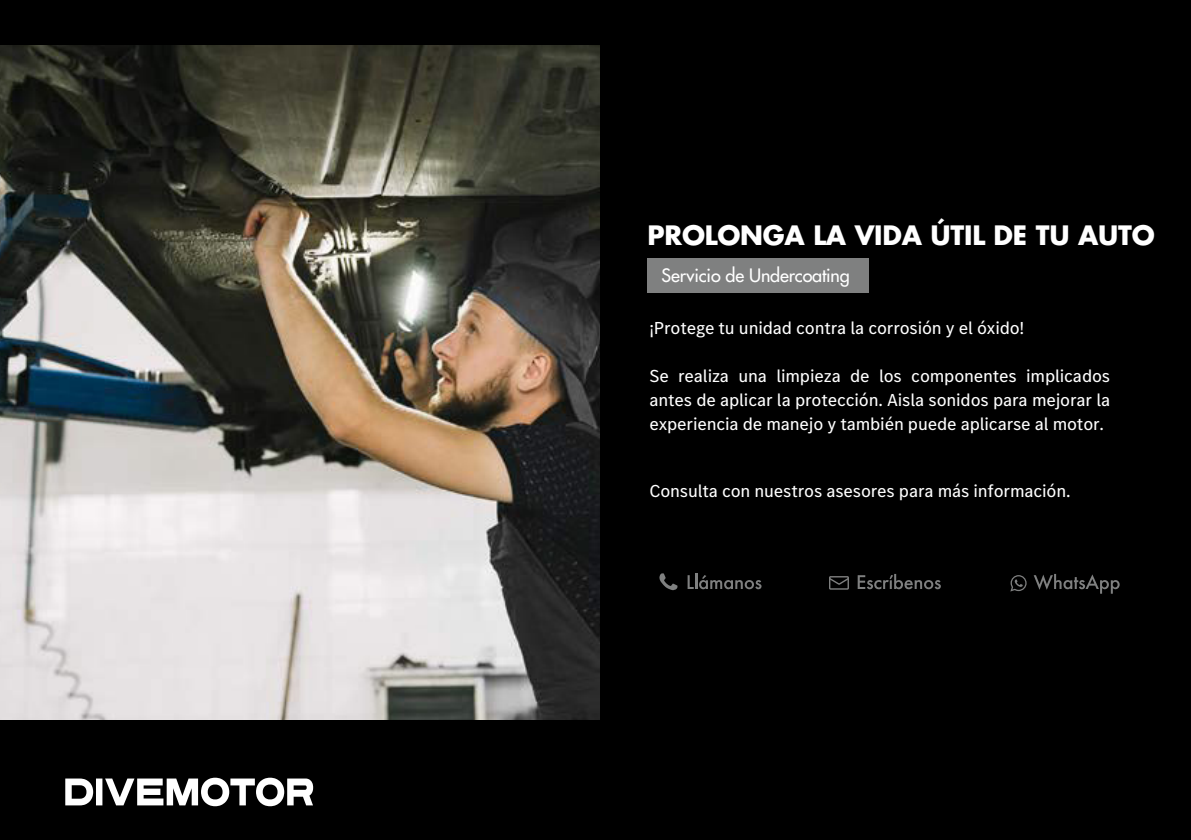
<style>
.page{position:relative;width:1191px;height:840px;background:#000}
.page>*{position:absolute;margin:0;border:0;box-sizing:border-box;transform-origin:0 0}
.t1{font:700 26px "Futura Std";letter-spacing:-.01em;color:#fff}
.t2{font:18px/24px "MB Corpo S Text";letter-spacing:-.01em;color:#fff;text-align:justify}
.t3{font:500 18px "Futura Std";letter-spacing:-.01em;color:#fff}
</style>
<div class="page">
<svg style="left:65px;top:778px;width:248px;height:28px"></svg>
<img style="left:0;top:45px;width:599px;height:674px">
<div style="left:647px;top:258px;width:222px;height:35px;background:#7f8080"></div>
<svg style="left:1010px;top:575px;width:16px;height:16px"></svg>
<svg style="left:1033px;top:574px;width:86px;height:20px"></svg>
<svg style="left:659px;top:573px;width:18px;height:17px"></svg>
<svg style="left:687px;top:574px;width:74px;height:15px"></svg>
<div style="left:829px;top:576px;width:20px;height:14px;border:1px solid #7f8080"></div>
<svg style="left:829px;top:577px;width:20px;height:9px"></svg>
<svg style="left:857px;top:574px;width:84px;height:15px"></svg>
<h1 class="t1" style="left:647px;top:218px;width:509px">PROLONGA LA VIDA ÚTIL DE TU AUTO</h1>
<p class="t3" style="left:661px;top:264px;width:190px">Servicio de Undercoating</p>
<p class="t2" style="left:649px;top:316px;width:376px">¡Protege tu unidad contra la corrosión y el óxido!</p>
<p class="t2" style="left:649px;top:364px;width:462px">Se realiza una limpieza de los componentes implicados antes de aplicar la protección. Aisla sonidos para mejorar la experiencia de manejo y también puede aplicarse al motor.</p>
<p class="t2" style="left:649px;top:478px;width:422px">Consulta con nuestros asesores para más información.</p>
</div>
